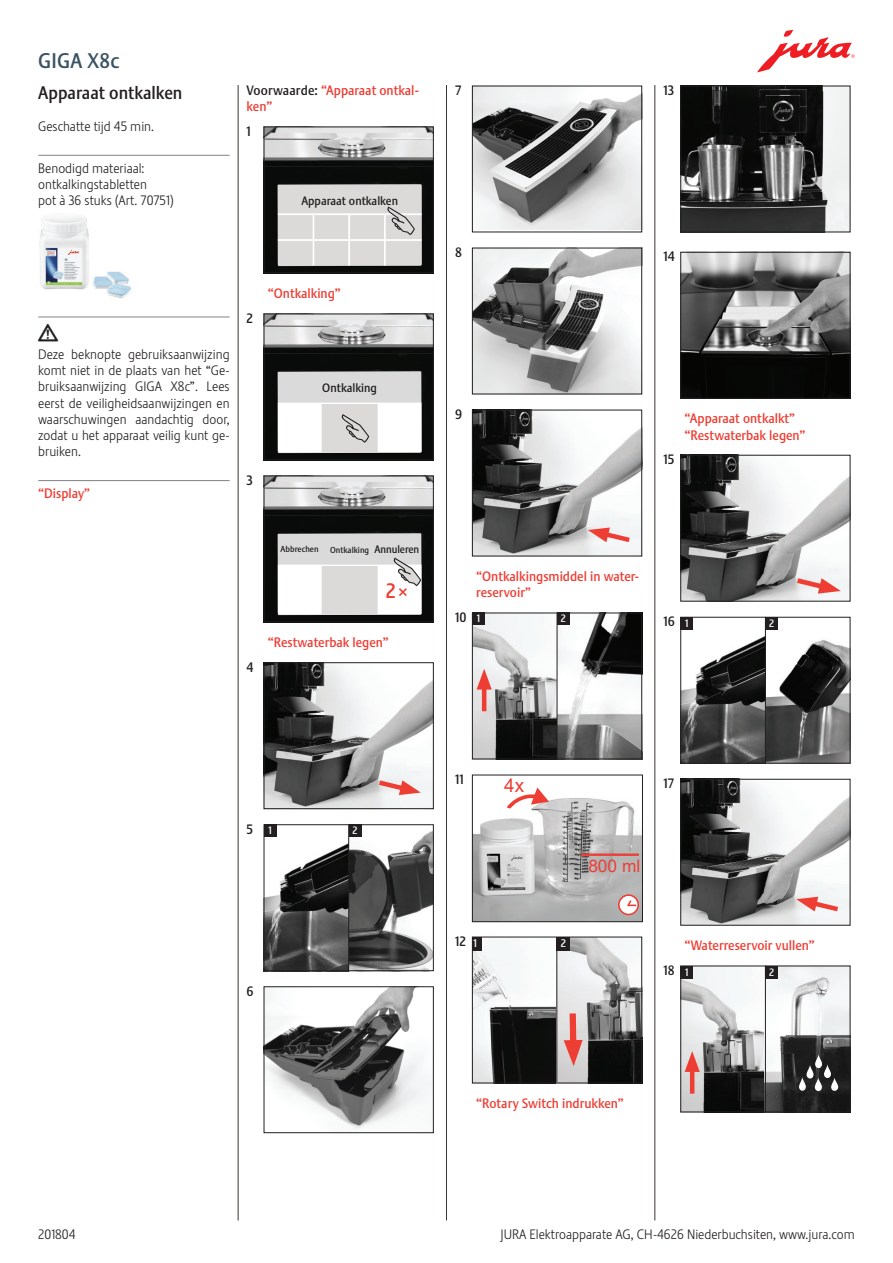
<style>
.page{position:relative;width:893px;height:1263px;background:#fff}
.page>*{position:absolute;margin:0;border:0;box-sizing:border-box;transform-origin:0 0}
.t1{font:54px "Jura Pict 2006";color:#fff}
.t2{font:21px "Stalemate Pro 2 J Medium";letter-spacing:.015em;color:#3a5362}
.t3{font:20.7px "Stalemate Pro 2 J Medium";color:#ee3e34}
.t4{font:18.9px "Arial";color:#ee3e34}
.t5{font:18px "Stalemate Pro 2 J Medium";color:#231f20}
.t6{font:18px "Jura Pict 2006";color:#231f20}
.t7{font:17.25px "Arial";color:#ee3e34}
.t8{font:13.5px/16.2px "Stalemate Pro 2 J Light";color:#231f20}
.t9{font:13.5px/16.2px "Stalemate Pro 2 J Medium";color:#ee3e34}
.t10{font:13.5px "Stalemate Pro 2 J Medium";color:#231f20}
.t11{font:12px "Stalemate Pro 2 J Medium";color:#231f20}
.t12{font:10.95px "Stalemate LF";color:#fff}
.t13{font:10.5px "Stalemate LF";color:#fff}
.t14{font:8.55px "Stalemate Pro 2 J Medium";color:#231f20}
.s1{color:#231f20}
.s2{font-size:10.8px}
</style>
<div class="page">
<svg style="left:757px;top:30px;width:98px;height:42px"></svg>
<hr style="left:238px;top:85px;width:1px;height:1135px;background:#3b3532">
<hr style="left:446px;top:85px;width:1px;height:1135px;background:#3b3532">
<hr style="left:654px;top:85px;width:1px;height:1135px;background:#3b3532">
<img style="left:266px;top:129px;width:166px;height:142px">
<div style="left:264px;top:127px;width:170px;height:146px;border:1px solid #231f20"></div>
<img style="left:266px;top:316px;width:166px;height:142px">
<div style="left:264px;top:314px;width:170px;height:146px;border:1px solid #231f20"></div>
<img style="left:266px;top:478px;width:166px;height:142px">
<div style="left:264px;top:476px;width:170px;height:146px;border:1px solid #231f20"></div>
<img style="left:266px;top:664px;width:166px;height:143px">
<svg style="left:374px;top:777px;width:47px;height:18px"></svg>
<div style="left:264px;top:662px;width:170px;height:147px;border:1px solid #231f20"></div>
<img style="left:266px;top:826px;width:166px;height:143px">
<hr style="left:348px;top:824px;width:1px;height:147px;background:#231f20">
<div style="left:264px;top:824px;width:12px;height:13px;background:#231f20"></div>
<div style="left:349px;top:824px;width:12px;height:13px;background:#231f20"></div>
<div style="left:264px;top:824px;width:170px;height:147px;border:1px solid #231f20"></div>
<img style="left:266px;top:988px;width:166px;height:141px">
<div style="left:264px;top:986px;width:170px;height:147px;border:1px solid #231f20"></div>
<img style="left:474px;top:88px;width:166px;height:141px">
<div style="left:472px;top:86px;width:170px;height:146px;border:1px solid #231f20"></div>
<img style="left:474px;top:250px;width:166px;height:142px">
<div style="left:472px;top:248px;width:170px;height:146px;border:1px solid #231f20"></div>
<img style="left:474px;top:412px;width:166px;height:142px">
<svg style="left:588px;top:527px;width:47px;height:18px"></svg>
<div style="left:472px;top:410px;width:170px;height:146px;border:1px solid #231f20"></div>
<img style="left:474px;top:615px;width:166px;height:142px">
<hr style="left:557px;top:613px;width:1px;height:146px;background:#231f20">
<div style="left:472px;top:613px;width:13px;height:12px;background:#231f20"></div>
<div style="left:557px;top:613px;width:13px;height:12px;background:#231f20"></div>
<hr style="left:482px;top:681px;width:4px;height:30px;background:#ee3e34">
<svg style="left:477px;top:669px;width:15px;height:20px"></svg>
<div style="left:472px;top:613px;width:170px;height:146px;border:1px solid #231f20"></div>
<img style="left:474px;top:798px;width:167px;height:122px">
<hr style="left:581px;top:853px;width:58px;height:3px;background:#ee3e34">
<svg style="left:507px;top:787px;width:42px;height:27px"></svg>
<div style="left:619px;top:895px;width:19px;height:19px;background:#fff;border-radius:50%"></div>
<div style="left:618px;top:894px;width:21px;height:21px;border:2px solid #ee3e34;border-radius:50%"></div>
<svg style="left:627px;top:899px;width:9px;height:8px"></svg>
<div style="left:472px;top:775px;width:171px;height:147px;border:1px solid #231f20"></div>
<img style="left:474px;top:939px;width:166px;height:142px">
<hr style="left:557px;top:938px;width:1px;height:144px;background:#231f20">
<svg style="left:564px;top:1007px;width:19px;height:59px"></svg>
<div style="left:472px;top:937px;width:10px;height:13px;background:#231f20"></div>
<div style="left:557px;top:937px;width:13px;height:13px;background:#231f20"></div>
<div style="left:472px;top:937px;width:170px;height:146px;border:1px solid #231f20"></div>
<img style="left:682px;top:88px;width:166px;height:142px">
<div style="left:680px;top:86px;width:170px;height:146px;border:1px solid #231f20"></div>
<img style="left:682px;top:254px;width:166px;height:143px">
<div style="left:680px;top:252px;width:170px;height:147px;border:1px solid #231f20"></div>
<img style="left:682px;top:457px;width:166px;height:142px">
<svg style="left:792px;top:575px;width:49px;height:19px"></svg>
<div style="left:680px;top:455px;width:170px;height:146px;border:1px solid #231f20"></div>
<img style="left:682px;top:619px;width:166px;height:142px">
<hr style="left:765px;top:617px;width:1px;height:146px;background:#231f20">
<div style="left:680px;top:617px;width:13px;height:13px;background:#231f20"></div>
<div style="left:765px;top:617px;width:13px;height:13px;background:#231f20"></div>
<div style="left:680px;top:617px;width:170px;height:146px;border:1px solid #231f20"></div>
<img style="left:682px;top:781px;width:166px;height:142px">
<svg style="left:796px;top:897px;width:47px;height:17px"></svg>
<div style="left:680px;top:779px;width:170px;height:146px;border:1px solid #231f20"></div>
<img style="left:682px;top:967px;width:166px;height:143px">
<hr style="left:765px;top:966px;width:1px;height:146px;background:#231f20">
<div style="left:680px;top:966px;width:13px;height:12px;background:#231f20"></div>
<div style="left:765px;top:966px;width:13px;height:12px;background:#231f20"></div>
<hr style="left:690px;top:1064px;width:4px;height:29px;background:#ee3e34">
<svg style="left:685px;top:1051px;width:15px;height:21px"></svg>
<div style="left:680px;top:965px;width:170px;height:147px;border:1px solid #231f20"></div>
<hr style="left:38px;top:155px;width:192px;height:1px;background:#808285">
<hr style="left:38px;top:317px;width:192px;height:1px;background:#808285">
<hr style="left:38px;top:480px;width:192px;height:1px;background:#808285">
<img style="left:39px;top:217px;width:92px;height:82px">
<svg style="left:278px;top:185px;width:144px;height:80px;background:#dddcdb"></svg>
<svg style="left:278px;top:403px;width:143px;height:49px"></svg>
<svg style="left:278px;top:556px;width:146px;height:58px"></svg>
<h2 class="t2" style="left:38px;top:48px;width:83px">GIGA X8c</h2>
<h3 class="t5" style="left:38px;top:81px;width:146px">Apparaat ontkalken</h3>
<p class="t8" style="left:38px;top:118px;width:117px">Geschatte tijd 45 min.</p>
<p class="t8" style="left:38px;top:160px;width:137px">Benodigd materiaal: ontkalkingstabletten<br>pot à 36 stuks (Art. 70751)</p>
<p class="t9" style="left:247px;top:82px;width:174px"><span class="s1">Voorwaarde:</span> “Apparaat ontkal&shy;ken”</p>
<p class="t10" style="left:247px;top:123px;width:6px">1</p>
<p class="t11" style="left:301px;top:193px;width:98px">Apparaat ontkalken</p>
<h3 class="t6" style="left:38px;top:321px;width:22px">J</h3>
<p class="t8" style="left:38px;top:346px;width:193px;text-align:justify">Deze beknopte gebruiksaanwijzing komt niet in de plaats van het “Ge&shy;bruiksaanwijzing GIGA X8c”. Lees eerst de veiligheidsaanwijzingen en waarschuwingen aandachtig door, zodat u het apparaat veilig kunt ge&shy;bruiken.</p>
<p class="t9" style="left:38px;top:485px;width:53px">“Display”</p>
<p class="t10" style="left:247px;top:310px;width:8px">2</p>
<p class="t9" style="left:268px;top:285px;width:74px">“Ontkalking”</p>
<p class="t11" style="left:322px;top:380px;width:56px">Ontkalking</p>
<p class="t10" style="left:247px;top:472px;width:8px">3</p>
<p class="t14" style="left:281px;top:544px;width:39px">Abbrechen</p>
<p class="t14" style="left:330px;top:544px;width:91px">Ontkalking <span class="s2">Annuleren</span></p>
<h3 class="t3" style="left:386px;top:578px;width:23px">2 ×</h3>
<p class="t10" style="left:247px;top:659px;width:8px">4</p>
<p class="t9" style="left:268px;top:634px;width:122px">“Restwaterbak legen”</p>
<p class="t10" style="left:455px;top:82px;width:8px">7</p>
<p class="t10" style="left:663px;top:82px;width:12px">13</p>
<p class="t10" style="left:455px;top:244px;width:8px">8</p>
<p class="t10" style="left:663px;top:249px;width:13px">14</p>
<p class="t10" style="left:455px;top:406px;width:9px">9</p>
<p class="t10" style="left:663px;top:451px;width:12px">15</p>
<p class="t9" style="left:685px;top:411px;width:122px">“Apparaat ontkalkt” “Restwaterbak legen”</p>
<p class="t10" style="left:455px;top:609px;width:13px">10</p>
<p class="t9" style="left:476px;top:568px;width:164px">“Ontkalkingsmiddel in water&shy;reservoir”</p>
<p class="t13" style="left:477px;top:612px;width:5px">1</p>
<p class="t13" style="left:561px;top:612px;width:7px">2</p>
<p class="t10" style="left:663px;top:613px;width:13px">16</p>
<p class="t13" style="left:685px;top:617px;width:5px">1</p>
<p class="t13" style="left:769px;top:617px;width:7px">2</p>
<p class="t10" style="left:247px;top:821px;width:8px">5</p>
<p class="t13" style="left:268px;top:824px;width:5px">1</p>
<p class="t13" style="left:353px;top:824px;width:7px">2</p>
<p class="t10" style="left:247px;top:983px;width:9px">6</p>
<p class="t10" style="left:455px;top:771px;width:10px">11</p>
<h3 class="t4" style="left:504px;top:773px;width:21px">4x</h3>
<p class="t10" style="left:663px;top:775px;width:12px">17</p>
<p class="t7" style="left:588px;top:854px;width:53px">800 ml</p>
<p class="t10" style="left:455px;top:933px;width:12px">12</p>
<p class="t12" style="left:473px;top:937px;width:5px">1</p>
<p class="t12" style="left:561px;top:937px;width:7px">2</p>
<p class="t10" style="left:663px;top:962px;width:13px">18</p>
<p class="t9" style="left:685px;top:938px;width:132px">“Waterreservoir vullen”</p>
<p class="t13" style="left:685px;top:965px;width:5px">1</p>
<p class="t13" style="left:769px;top:965px;width:7px">2</p>
<p class="t9" style="left:476px;top:1095px;width:149px">“Rotary Switch indrukken”</p>
<h1 class="t1" style="left:799px;top:1041px;width:41px">c</h1>
<p class="t8" style="left:38px;top:1226px;width:39px">201804</p>
<p class="t8" style="left:500px;top:1226px;width:356px">JURA Elektroapparate AG, CH-4626 Niederbuchsiten, www.jura.com</p>
</div>
